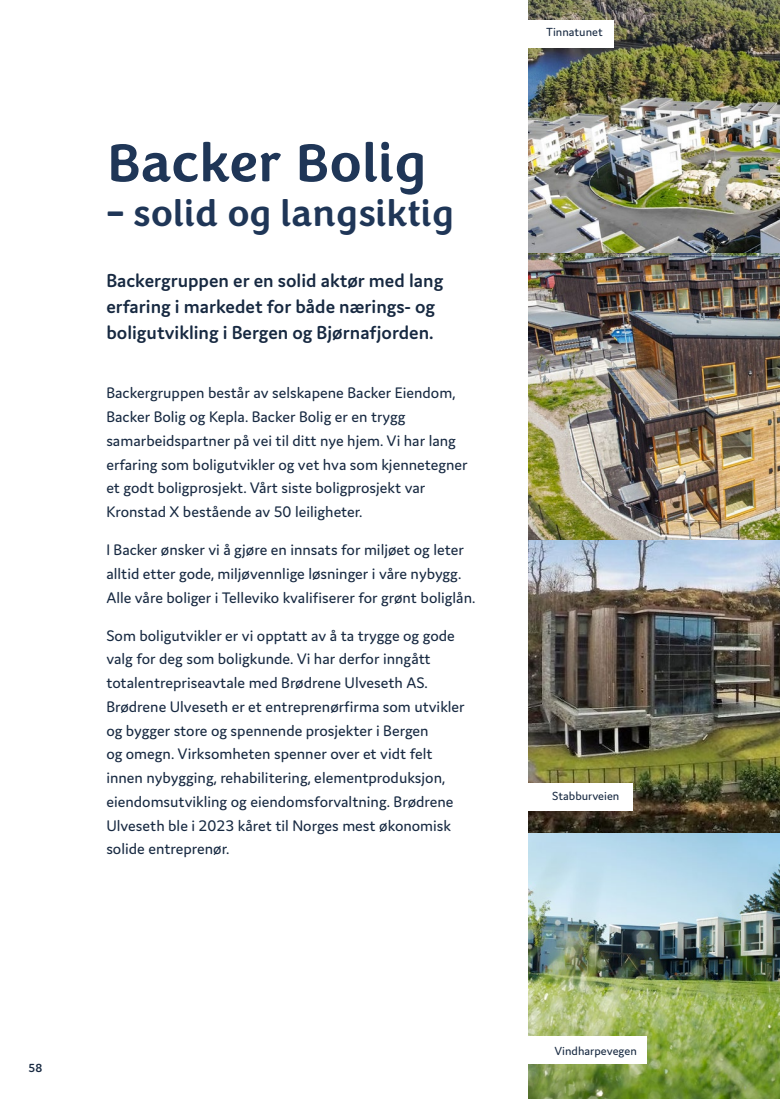
<style>
.page{position:relative;width:780px;height:1099px;background:#fff}
.page>*{position:absolute;margin:0;border:0;box-sizing:border-box;transform-origin:0 0}
.t1{font:500 55px "Congenial";color:#1f3657}
.t2{font:500 37.5px "Congenial";color:#1f3657}
.t3{font:600 20px/26.2px "Domus";color:#172941}
.t4{font:16.25px/23.8px "Domus";color:#172941}
.t5{font:12.5px "Domus";color:#172941}
.t6{font:600 12.5px "Domus";color:#172941}
</style>
<div class="page">
<img style="left:528px;top:0;width:252px;height:1098px">
<div style="left:513px;top:1036px;width:134px;height:28px;background:#fff"></div>
<div style="left:502px;top:783px;width:130px;height:27px;background:#fff"></div>
<div style="left:508px;top:20px;width:106px;height:27px;background:#fff"></div>
<h1 class="t1" style="left:106px;top:130px;width:322px">Backer Bolig</h1>
<h2 class="t2" style="left:106px;top:191px;width:349px">– solid og langsiktig</h2>
<p class="t3" style="left:106px;top:266px;width:338px">Backergruppen er en solid aktør med lang erfaring i markedet for både nærings- og boligutvikling i Bergen og Bjørnafjorden.</p>
<p class="t4" style="left:106px;top:381px;width:363px">Backergruppen består av selskapene Backer Eiendom, Backer Bolig og Kepla. Backer Bolig er en trygg samarbeidspartner på vei til ditt nye hjem. Vi har lang erfaring som boligutvikler og vet hva som kjennetegner et godt boligprosjekt. Vårt siste boligprosjekt var Kronstad X bestående av 50 leiligheter.</p>
<p class="t4" style="left:106px;top:537px;width:370px">I Backer ønsker vi å gjøre en innsats for miljøet og leter alltid etter gode, miljøvennlige løsninger i våre nybygg.<br>Alle våre boliger i Telleviko kvalifiserer for grønt boliglån.</p>
<p class="t4" style="left:106px;top:623px;width:360px">Som boligutvikler er vi opptatt av å ta trygge og gode valg for deg som boligkunde. Vi har derfor inngått totalentrepriseavtale med Brødrene Ulveseth AS.<br>Brødrene Ulveseth er et entreprenørfirma som utvikler og bygger store og spennende prosjekter i Bergen<br>og omegn. Virksomheten spenner over et vidt felt innen nybygging, rehabilitering, elementproduksjon, eiendomsutvikling og eiendomsforvaltning. Brødrene Ulveseth ble i 2023 kåret til Norges mest økonomisk solide entreprenør.</p>
<p class="t5" style="left:546px;top:25px;width:58px">Tinnatunet</p>
<p class="t5" style="left:552px;top:788px;width:69px">Stabburveien</p>
<p class="t6" style="left:29px;top:1061px;width:15px">58</p>
<p class="t5" style="left:554px;top:1043px;width:84px">Vindharpevegen</p>
</div>
